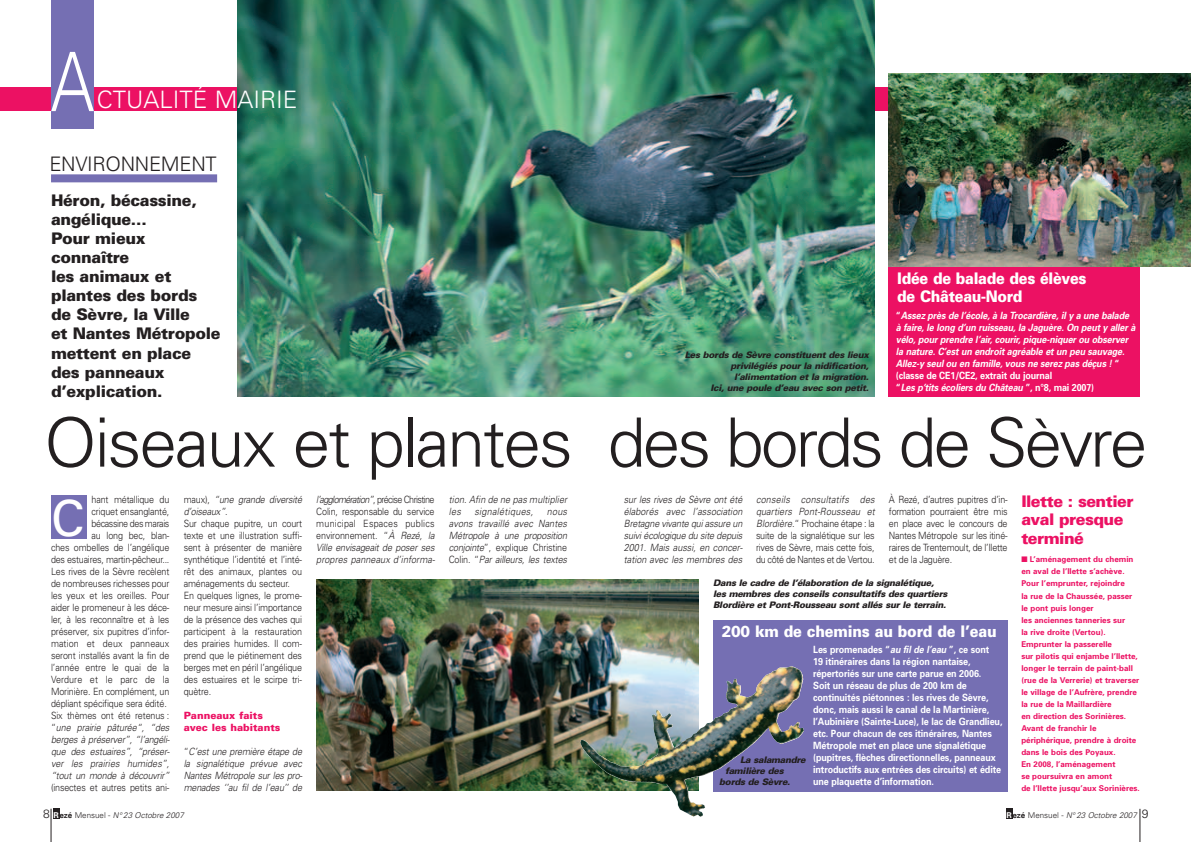
<style>
.page{position:relative;width:1191px;height:842px;background:#fff}
.page>*{position:absolute;margin:0;border:0;box-sizing:border-box;transform-origin:0 0}
.t1{font:300 82px "Univers";color:#fff;scale:.8 1}
.t2{font:300 68px "Univers";letter-spacing:-.035em;color:#231f20}
.t3{font:49.8px "Univers";color:#fff}
.t4{font:300 24px "Univers";color:#fff}
.t5{font:300 20px "Univers";letter-spacing:-.015em;color:#231f20}
.t6{font:900 16px/19.1px "Univers";letter-spacing:-.02em;color:#231f20}
.t7{font:900 16px/18px "Univers";letter-spacing:-.02em;color:#fff;scale:.9 1}
.t8{font:900 16px/18.5px "Univers";letter-spacing:-.035em;color:#ec1163}
.t9{font:300 10px/12px "Univers";letter-spacing:-.015em;color:#231f20;text-align:justify;scale:.9 1}
.t10{font:italic 300 10px/12px "Univers";letter-spacing:-.015em;color:#231f20;text-align:justify;scale:.9 1}
.t11{font:700 10px/12px "Univers";letter-spacing:-.01em;color:#fff;scale:.9 1}
.t12{font:italic 700 10px/12px "Univers";letter-spacing:-.015em;color:#fff;scale:.9 1}
.t13{font:300 10px "Univers";letter-spacing:.005em;color:#231f20;scale:.9 1}
.t14{font:900 10px/12px "Univers";color:#ec1163}
.t15{font:italic 300 10px/12px "Univers";letter-spacing:.01em;color:#231f20;scale:.9 1}
.t16{font:italic 300 10px "Univers";letter-spacing:.005em;color:#231f20;scale:.9 1}
.t17{font:300 10px "Univers";letter-spacing:-.045em;color:#231f20;scale:.9 1}
.t18{font:italic 300 10px "Univers";letter-spacing:.035em;color:#231f20;scale:.9 1}
.t19{font:italic 900 9px/10.8px "Univers";letter-spacing:-.035em;color:#231f20;text-align:right}
.t20{font:700 8px/12.1px "Univers";color:#ec1163}
.t21{font:italic 300 8px "Univers";color:#231f20}
.s1{font-style:normal}
.s2{font-style:italic}
.s3{font-style:normal;font-size:12px}
.s4{font-weight:700;font-style:normal;color:#fff}
.s5{font-weight:700;font-style:normal}
</style>
<div class="page">
<div style="left:888px;top:156px;width:252px;height:241px;background:#ec1163"></div>
<div style="left:0;top:88px;width:1140px;height:23px;background:#ec1163"></div>
<div style="left:51px;top:0;width:43px;height:129px;background:#756fb3"></div>
<div style="left:51px;top:174px;width:166px;height:8px;background:#756fb3"></div>
<div style="left:51px;top:496px;width:35px;height:43px;background:#756fb3"></div>
<div style="left:53px;top:809px;width:6px;height:10px;background:#231f20"></div>
<hr style="left:51px;top:809px;width:1px;height:33px;background:#231f20">
<hr style="left:1139px;top:809px;width:1px;height:33px;background:#231f20">
<div style="left:1006px;top:809px;width:6px;height:10px;background:#231f20"></div>
<img style="left:237px;top:0;width:637px;height:397px">
<img style="left:888px;top:74px;width:303px;height:192px">
<div style="left:713px;top:620px;width:294px;height:171px;background:#756fb3"></div>
<img style="left:316px;top:580px;width:383px;height:211px">
<img style="left:580px;top:666px;width:224px;height:151px">
<h1 class="t1" style="left:51px;top:52px;width:56px">A</h1>
<h3 class="t4" style="left:97px;top:91px;width:202px">CTUALITÉ MAIRIE</h3>
<h3 class="t5" style="left:49px;top:156px;width:169px">ENVIRONNEMENT</h3>
<h3 class="t6" style="left:51px;top:192px;width:171px">Héron, bécassine, angélique…<br>Pour mieux connaître<br>les animaux et plantes des bords de Sèvre, la Ville<br>et Nantes Métropole mettent en place des panneaux d’explication.</h3>
<p class="t19" style="left:685px;top:351px;width:186px">Les bords de Sèvre constituent des lieux privilégiés pour la nidification, l’alimentation et la migration.<br>Ici, une poule d’eau avec son petit.</p>
<h3 class="t7" style="left:897px;top:271px;width:212px">Idée de balade des élèves de Château-Nord</h3>
<p class="t12" style="left:896px;top:310px;width:268px"><span class="s1">“</span>Assez près de l’école, à la Trocardière, il y a une balade à faire, le long d’un ruisseau, la Jaguère. On peut y aller à vélo, pour prendre l’air, courir, pique-niquer ou observer la nature. C’est un endroit agréable et un peu sauvage.<br>Allez-y seul ou en famille, vous ne serez pas déçus ! <span class="s1">“ (classe de CE1/CE2, extrait du journal<br>“</span>Les p’tits écoliers du Château <span class="s1">”, n°8, mai 2007)</span></p>
<h2 class="t2" style="left:44px;top:417px;width:1105px">Oiseaux et plantes des bords de Sèvre</h2>
<p class="t9" style="left:91px;top:494px;width:88px">hant métallique du</p>
<p class="t9" style="left:91px;top:506px;width:88px">criquet ensanglanté,</p>
<p class="t17" style="left:91px;top:520px;width:88px">bécassine des marais</p>
<p class="t9" style="left:91px;top:530px;width:88px">au long bec, blan-</p>
<p class="t9" style="left:51px;top:542px;width:133px">ches ombelles de l’angélique</p>
<p class="t9" style="left:51px;top:554px;width:133px">des estuaires, martin-pêcheur...</p>
<p class="t9" style="left:51px;top:566px;width:133px">Les rives de la Sèvre recèlent</p>
<p class="t9" style="left:51px;top:578px;width:133px">de nombreuses richesses pour</p>
<p class="t9" style="left:51px;top:590px;width:133px">les yeux et les oreilles. Pour</p>
<p class="t9" style="left:51px;top:602px;width:133px">aider le promeneur à les déce-</p>
<p class="t9" style="left:51px;top:614px;width:133px">ler, à les reconnaître et à les</p>
<p class="t9" style="left:51px;top:626px;width:133px">préserver, six pupitres d’infor-</p>
<p class="t13" style="left:51px;top:640px;width:133px">mation et deux panneaux</p>
<p class="t9" style="left:51px;top:650px;width:133px">seront installés avant la fin de</p>
<p class="t9" style="left:51px;top:662px;width:133px">l’année entre le quai de la</p>
<p class="t13" style="left:51px;top:676px;width:133px">Verdure et le parc de la</p>
<p class="t9" style="left:51px;top:686px;width:133px">Morinière. En complément, un</p>
<p class="t9" style="left:51px;top:698px;width:130px">dépliant spécifique sera édité.</p>
<p class="t9" style="left:51px;top:710px;width:133px">Six thèmes ont été retenus :</p>
<p class="t10" style="left:51px;top:722px;width:133px"><span class="s1">“</span>une prairie pâturée“, “des</p>
<p class="t10" style="left:51px;top:734px;width:134px">berges à préserver”, “l’angéli-</p>
<p class="t10" style="left:51px;top:746px;width:133px">que des estuaires”, “préser-</p>
<p class="t16" style="left:51px;top:760px;width:133px">ver les prairies humides”,</p>
<p class="t10" style="left:51px;top:770px;width:133px">“tout un monde à découvrir”</p>
<p class="t9" style="left:51px;top:782px;width:133px">(insectes et autres petits ani-</p>
<h3 class="t3" style="left:51px;top:500px;width:35px">C</h3>
<p class="t9" style="left:184px;top:494px;width:133px;text-align:left">maux), <span class="s2">“une grande diversité d’oiseaux”</span>.<br>Sur chaque pupitre, un court texte et une illustration suffi&shy;sent à présenter de manière synthétique l’identité et l’inté&shy;rêt des animaux, plantes ou aménagements du secteur.<br>En quelques lignes, le prome&shy;neur mesure ainsi l’importance de la présence des vaches qui participent à la restauration des prairies humides. Il com&shy;prend que le piétinement des berges met en péril l’angélique des estuaires et le scirpe tri&shy;quètre.</p>
<p class="t14" style="left:184px;top:710px;width:98px">Panneaux faits avec les habitants</p>
<p class="t10" style="left:184px;top:746px;width:134px"><span class="s1">“</span>C’est une première étape de la signalétique prévue avec Nantes Métropole sur les pro&shy;menades ‘’au fil de l’eau’’ de</p>
<p class="t9" style="left:316px;top:494px;width:133px"><span class="s2">l’agglomération”</span>, précise Christine Colin, responsable du service municipal Espaces publics environnement. “<span class="s2">À Rezé, la Ville envisageait de poser ses propres panneaux d’informa-</span></p>
<p class="t15" style="left:449px;top:494px;width:133px">tion. Afin de ne pas multiplier les</p>
<p class="t18" style="left:474px;top:508px;width:67px">signalétiques,</p>
<p class="t10" style="left:449px;top:506px;width:133px;text-indent:98px">nous avons travaillé avec Nantes Métropole à une proposition conjointe<span class="s1">”, explique Christine Colin. “</span>Par ailleurs, les textes</p>
<p class="t10" style="left:624px;top:494px;width:134px">sur les rives de Sèvre ont été élaborés avec l’association Bretagne vivante qui assure un suivi écologique du site depuis 2001. Mais aussi, en concer&shy;tation avec les membres des</p>
<p class="t9" style="left:756px;top:494px;width:133px"><span class="s2">conseils consultatifs des quartiers Pont-Rousseau et Blordière.</span>“ Prochaine étape : la suite de la signalétique sur les rives de Sèvre, mais cette fois, du côté de Nantes et de Vertou.</p>
<p class="t9" style="left:889px;top:494px;width:133px">À Rezé, d’autres pupitres d’in&shy;formation pourraient être mis en place avec le concours de Nantes Métropole sur les itiné&shy;raires de Trentemoult, de l’Ilette et de la Jaguère.</p>
<p class="t19" style="left:713px;top:578px;width:236px;text-align:left">Dans le cadre de l’élaboration de la signalétique, les membres des conseils consultatifs des quartiers<br>Blordière et Pont-Rousseau sont allés sur le terrain.</p>
<h3 class="t7" style="left:721px;top:624px;width:307px">200 km de chemins au bord de l’eau</h3>
<p class="t11" style="left:813px;top:644px;width:212px">Les promenades “<span class="s2">au fil de l’eau</span> ”, ce sont<br>19 itinéraires dans la région nantaise, répertoriés sur une carte parue en 2006.<br>Soit un réseau de plus de 200 km de continuités piétonnes : les rives de Sèvre, donc, mais aussi le canal de la Martinière, l’Aubinière (Sainte-Luce), le lac de Grandlieu, etc. Pour chacun de ces itinéraires, Nantes Métropole met en place une signalétique (pupitres, flèches directionnelles, panneaux introductifs aux entrées des circuits) et édite une plaquette d’information.</p>
<p class="t19" style="left:740px;top:755px;width:67px">La salamandre</p>
<p class="t19" style="left:725px;top:766px;width:60px">familière des</p>
<p class="t19" style="left:719px;top:777px;width:72px">bords de Sèvre.</p>
<h3 class="t8" style="left:1021px;top:493px;width:114px">Ilette : sentier aval presque terminé</h3>
<p class="t20" style="left:1021px;top:554px;width:120px">■ L’aménagement du chemin en aval de l’Ilette s’achève.<br>Pour l’emprunter, rejoindre<br>la rue de la Chaussée, passer le pont puis longer<br>les anciennes tanneries sur<br>la rive droite (Vertou).<br>Emprunter la passerelle<br>sur pilotis qui enjambe l’Ilette, longer le terrain de paint-ball (rue de la Verrerie) et traverser le village de l’Aufrère, prendre la rue de la Maillardière<br>en direction des Sorinières.<br>Avant de franchir le périphérique, prendre à droite dans le bois des Poyaux.<br>En 2008, l’aménagement<br>se poursuivra en amont<br>de l’Ilette jusqu’aux Sorinières.</p>
<p class="t21" style="left:43px;top:812px;width:142px"><span class="s3">8</span> <span class="s4">R</span><span class="s5">ezé</span> <span class="s1">Mensuel -</span> N° 23 Octobre 2007</p>
<p class="t21" style="left:1006px;top:812px;width:143px"><span class="s4">R</span><span class="s5">ezé</span> <span class="s1">Mensuel -</span> N° 23 Octobre 2007 <span class="s3">9</span></p>
</div>
